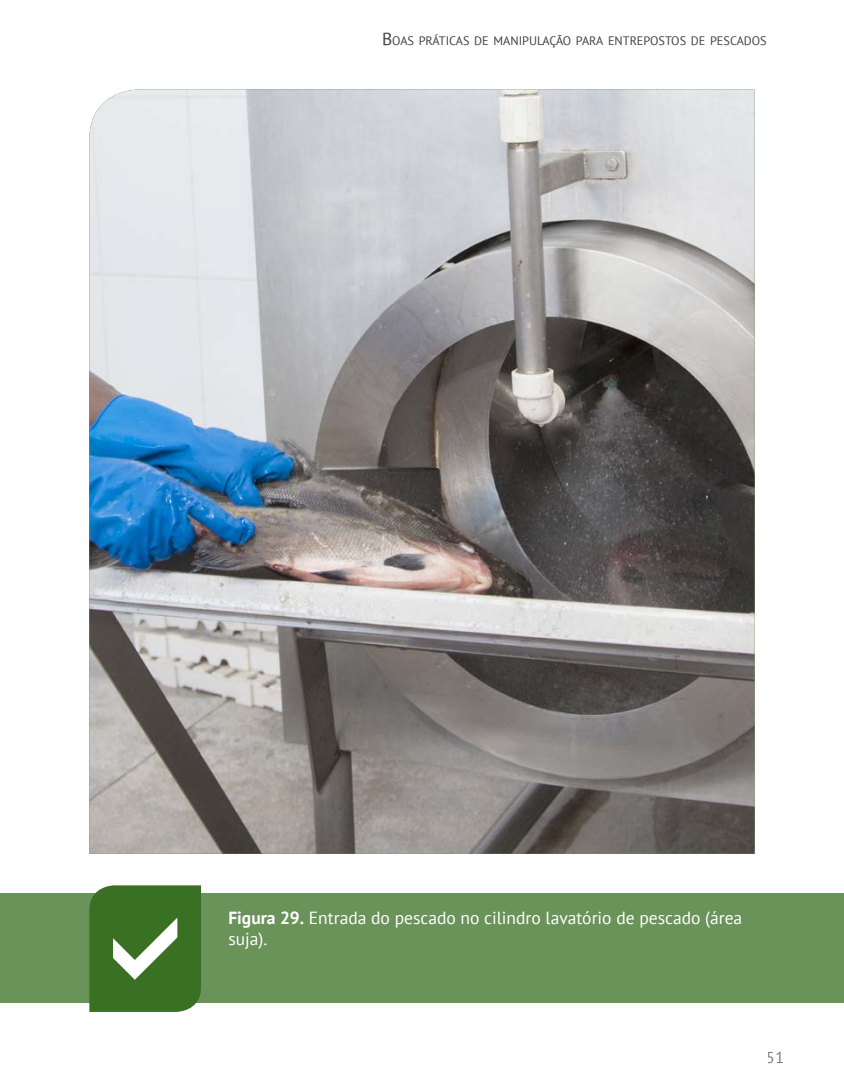
<style>
.page{position:relative;width:844px;height:1092px;background:#fff}
.page>*{position:absolute;margin:0;border:0;box-sizing:border-box;transform-origin:0 0}
.t1{font:17.5px/21px "PT Sans";color:#fff}
.t2{font:15.75px "PT Sans";color:#414042}
.t3{font:12.25px "PT Sans";color:#414042}
.s1{font-size:17.5px}
.s2{font-weight:700}
</style>
<div class="page">
<div style="left:0;top:893px;width:843px;height:110px;background:#6a935a"></div>
<svg style="left:89px;top:885px;width:112px;height:126px;background:#4e7f3a"></svg>
<img style="left:89px;top:89px;width:665px;height:764px">
<p class="t3" style="left:382px;top:33px;width:386px"><span class="s1">B</span>OAS PRÁTICAS DE MANIPULAÇÃO PARA ENTREPOSTOS DE PESCADOS</p>
<p class="t1" style="left:228px;top:907px;width:515px"><span class="s2">Figura 29.</span> Entrada do pescado no cilindro lavatório de pescado (área suja).</p>
<p class="t2" style="left:766px;top:1047px;width:19px">51</p>
</div>
